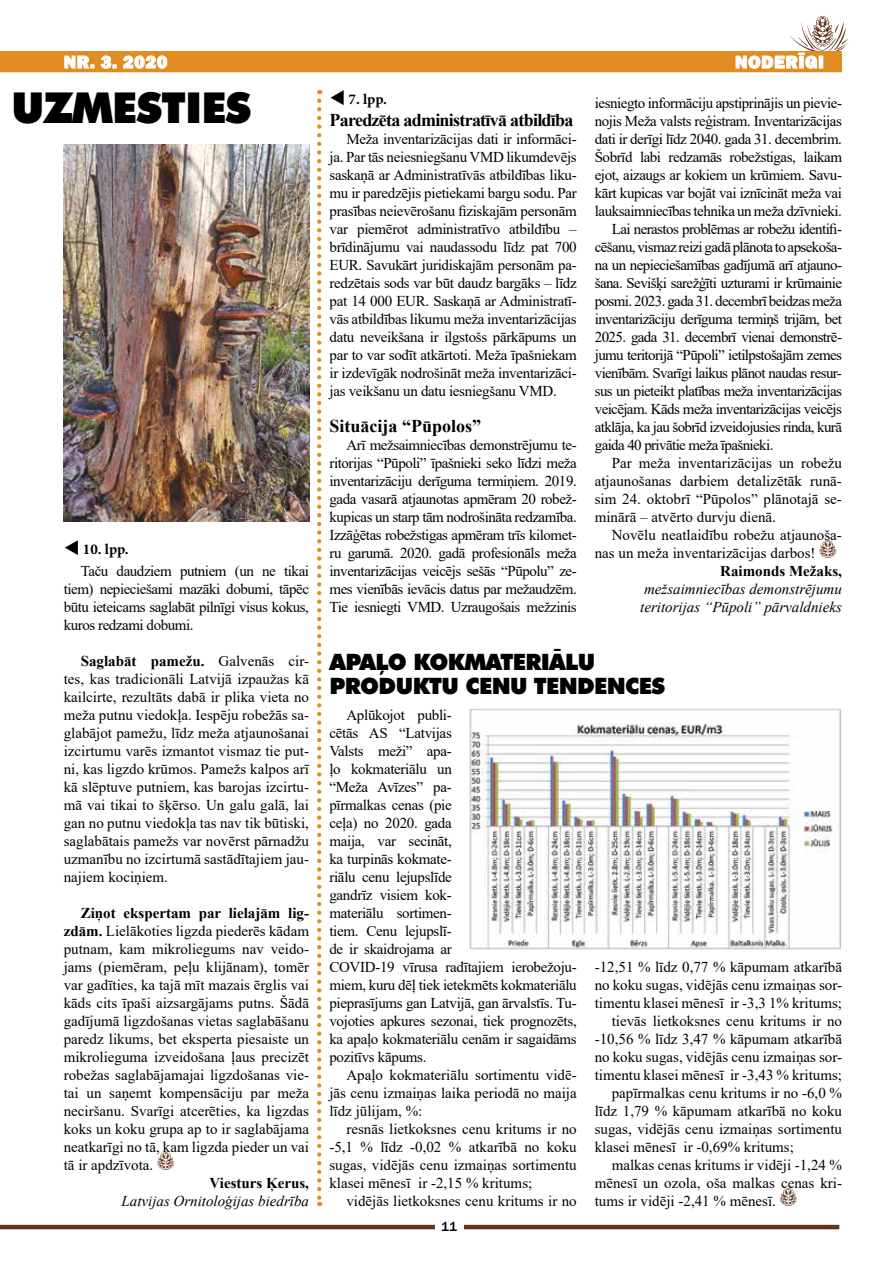
<style>
.page{position:relative;width:893px;height:1263px;background:#fff}
.page>*{position:absolute;margin:0;border:0;box-sizing:border-box;transform-origin:0 0}
.t1{font:900 42.45px "Futura TL";letter-spacing:-.02em;color:#000}
.t2{font:900 22.5px/24px "Futura TL";letter-spacing:-.03em;color:#000}
.t3{font:700 18px "Times New Roman";letter-spacing:-.04em;color:#000}
.t4{font:700 18px "Times New Roman";color:#000}
.t5{font:800 18px "Franklin Gothic";letter-spacing:.04em;color:#fff}
.t6{font:15px/18px "Times New Roman";letter-spacing:-.02em;color:#000;text-align:justify}
.t7{font:15px "Times New Roman";color:#000}
.t8{font:15px "Times New Roman";letter-spacing:-.04em;color:#000}
.t9{font:italic 15px/18px "Times New Roman";color:#000}
.t10{font:700 15px "Times New Roman";color:#000}
.t11{font:700 15px "Minion Pro";letter-spacing:-.005em;color:#000}
.t12{font:500 13.5px "Franklin Gothic";color:#000}
.s1{font-weight:700}
</style>
<div class="page">
<hr style="left:0;top:1225px;width:839px;height:4px;background:#62351c">
<div style="left:435px;top:1221px;width:28px;height:17px;background:#fff"></div>
<div style="left:0;top:51px;width:842px;height:21px;background:#e08c23"></div>
<svg style="left:735px;top:16px;width:113px;height:53px"></svg>
<svg style="left:64px;top:55px;width:53px;height:14px"></svg>
<svg style="left:123px;top:55px;width:45px;height:14px"></svg>
<svg style="left:819px;top:540px;width:17px;height:18px"></svg>
<img style="left:64px;top:144px;width:245px;height:378px">
<svg style="left:780px;top:1188px;width:17px;height:18px"></svg>
<img style="left:469px;top:708px;width:372px;height:242px">
<svg style="left:157px;top:1152px;width:17px;height:18px"></svg>
<svg style="left:317px;top:101px;width:4px;height:1105px"></svg>
<p class="t5" style="left:64px;top:50px;width:105px">NR. 3. 2020</p>
<p class="t5" style="left:735px;top:50px;width:90px">NODERĪGI</p>
<p class="t11" style="left:330px;top:89px;width:59px">▼ 7. lpp.</p>
<p class="t3" style="left:330px;top:107px;width:245px">Paredzēta administratīvā atbildība</p>
<p class="t6" style="left:330px;top:130px;width:249px;text-indent:17px">Meža inventarizācijas dati ir informāci&shy;ja. Par tās neiesniegšanu VMD likumdevējs saskaņā ar Administratīvās atbildības liku&shy;mu ir paredzējis pietiekami bargu sodu. Par prasības neievērošanu fiziskajām personām var piemērot administratīvo atbildību – brīdinājumu vai naudassodu līdz pat 700<br>EUR. Savukārt juridiskajām personām pa&shy;redzētais sods var būt daudz bargāks – līdz pat 14 000 EUR. Saskaņā ar Administratī&shy;vās atbildības likumu meža inventarizācijas datu neveikšana ir ilgstošs pārkāpums un par to var sodīt atkārtoti. Meža īpašniekam ir izdevīgāk nodrošināt meža inventarizāci&shy;jas veikšanu un datu iesniegšanu VMD.</p>
<p class="t4" style="left:330px;top:413px;width:153px">Situācija “Pūpolos”</p>
<p class="t6" style="left:330px;top:436px;width:249px;text-indent:17px">Arī mežsaimniecības demonstrējumu te&shy;ritorijas “Pūpoli” īpašnieki seko līdzi meža inventarizāciju derīguma termiņiem. 2019. gada vasarā atjaunotas apmēram 20 robež&shy;kupicas un starp tām nodrošināta redzamība.<br>Izzāģētas robežstigas apmēram trīs kilomet&shy;ru garumā. 2020. gadā profesionāls meža inventarizācijas veicējs sešās “Pūpolu” ze&shy;mes vienībās ievācis datus par mežaudzēm.<br>Tie iesniegti VMD. Uzraugošais mežzinis</p>
<h1 class="t1" style="left:12px;top:79px;width:241px">UZMESTIES</h1>
<p class="t6" style="left:595px;top:94px;width:249px">iesniegto informāciju apstiprinājis un pievie-</p>
<p class="t6" style="left:595px;top:112px;width:249px">nojis Meža valsts reģistram. Inventarizācijas</p>
<p class="t6" style="left:595px;top:130px;width:249px">dati ir derīgi līdz 2040. gada 31. decembrim.</p>
<p class="t6" style="left:595px;top:148px;width:249px">Šobrīd labi redzamās robežstigas, laikam</p>
<p class="t6" style="left:595px;top:166px;width:249px">ejot, aizaugs ar kokiem un krūmiem. Savu-</p>
<p class="t6" style="left:595px;top:184px;width:249px">kārt kupicas var bojāt vai iznīcināt meža vai</p>
<p class="t6" style="left:595px;top:202px;width:249px">lauksaimniecības tehnika un meža dzīvnieki.</p>
<p class="t8" style="left:612px;top:218px;width:232px">Lai nerastos problēmas ar robežu identifi-</p>
<p class="t8" style="left:595px;top:236px;width:249px">cēšanu, vismaz reizi gadā plānota to apsekoša-</p>
<p class="t8" style="left:595px;top:254px;width:249px">na un nepieciešamības gadījumā arī atjauno-</p>
<p class="t8" style="left:595px;top:272px;width:249px">šana. Sevišķi sarežģīti uzturami ir krūmainie</p>
<p class="t8" style="left:595px;top:290px;width:249px">posmi. 2023. gada 31. decembrī beidzas meža</p>
<p class="t8" style="left:595px;top:308px;width:249px">inventarizāciju derīguma termiņš trijām, bet</p>
<p class="t8" style="left:595px;top:326px;width:249px">2025. gada 31. decembrī vienai demonstrē-</p>
<p class="t8" style="left:595px;top:344px;width:249px">jumu teritorijā “Pūpoli” ietilpstošajām zemes</p>
<p class="t8" style="left:595px;top:362px;width:249px">vienībām. Svarīgi laikus plānot naudas resur-</p>
<p class="t8" style="left:595px;top:380px;width:249px">sus un pieteikt platības meža inventarizācijas</p>
<p class="t8" style="left:595px;top:398px;width:249px">veicējam. Kāds meža inventarizācijas veicējs</p>
<p class="t8" style="left:595px;top:416px;width:249px">atklāja, ka jau šobrīd izveidojusies rinda, kurā</p>
<p class="t8" style="left:595px;top:434px;width:180px">gaida 40 privātie meža īpašnieki.</p>
<p class="t7" style="left:612px;top:452px;width:232px">Par meža inventarizācijas un robežu</p>
<p class="t7" style="left:595px;top:470px;width:249px">atjaunošanas darbiem detalizētāk runā-</p>
<p class="t7" style="left:595px;top:488px;width:249px">sim 24. oktobrī “Pūpolos” plānotajā se-</p>
<p class="t7" style="left:595px;top:506px;width:183px">minārā – atvērto durvju dienā.</p>
<p class="t7" style="left:612px;top:524px;width:232px">Novēlu neatlaidību robežu atjaunoša-</p>
<p class="t7" style="left:595px;top:542px;width:222px">nas un meža inventarizācijas darbos!</p>
<p class="t10" style="left:720px;top:560px;width:123px">Raimonds Mežaks,</p>
<p class="t9" style="left:640px;top:580px;width:203px">mežsaimniecības demonstrējumu teritorijas “Pūpoli” pārvaldnieks</p>
<p class="t11" style="left:64px;top:539px;width:66px">▼ 10. lpp.</p>
<p class="t6" style="left:64px;top:562px;width:247px;text-indent:17px">Taču daudziem putniem (un ne tikai tiem) nepieciešami mazāki dobumi, tāpēc būtu ieteicams saglabāt pilnīgi visus kokus, kuros redzami dobumi.</p>
<p class="t6" style="left:64px;top:652px;width:247px;text-indent:17px"><span class="s1">Saglabāt pamežu.</span> Galvenās cir&shy;tes, kas tradicionāli Latvijā izpaužas kā kailcirte, rezultāts dabā ir plika vieta no meža putnu viedokļa. Iespēju robežās sa&shy;glabājot pamežu, līdz meža atjaunošanai izcirtumu varēs izmantot vismaz tie put&shy;ni, kas ligzdo krūmos. Pamežs kalpos arī kā slēptuve putniem, kas barojas izcirtu&shy;mā vai tikai to šķērso. Un galu galā, lai gan no putnu viedokļa tas nav tik būtiski, saglabātais pamežs var novērst pārnadžu uzmanību no izcirtumā sastādītajiem jau&shy;najiem kociņiem.</p>
<p class="t6" style="left:64px;top:904px;width:247px;text-indent:17px"><span class="s1">Ziņot ekspertam par lielajām lig&shy;zdām.</span> Lielākoties ligzda piederēs kādam putnam, kam mikroliegums nav veido&shy;jams (piemēram, peļu klijānam), tomēr var gadīties, ka tajā mīt mazais ērglis vai kāds cits īpaši aizsargājams putns. Šādā gadījumā ligzdošanas vietas saglabāšanu paredz likums, bet eksperta piesaiste un mikrolieguma izveidošana ļaus precizēt robežas saglabājamajai ligzdošanas vie&shy;tai un saņemt kompensāciju par meža neciršanu. Svarīgi atcerēties, ka ligzdas koks un koku grupa ap to ir saglabājama neatkarīgi no tā, kam ligzda pieder un vai tā ir apdzīvota.</p>
<p class="t10" style="left:210px;top:1172px;width:101px">Viesturs Ķerus,</p>
<p class="t9" style="left:121px;top:1192px;width:189px">Latvijas Ornitoloģijas biedrība</p>
<h2 class="t2" style="left:330px;top:649px;width:337px">APAĻO KOKMATERIĀLU<br>PRODUKTU CENU TENDENCES</h2>
<p class="t6" style="left:329px;top:706px;width:249px;text-align:left;text-indent:17px">Aplūkojot publi-<br>cētās AS “Latvijas<br>Valsts meži” apa-<br>ļo kokmateriālu un<br>“Meža Avīzes” pa-<br>pīrmalkas cenas (pie<br>ceļa) no 2020. gada<br>maija, var secināt,<br>ka turpinās kokmate-<br>riālu cenu lejupslīde<br>gandrīz visiem kok-<br>materiālu sortimen-<br>tiem. Cenu lejupslī-<br>de ir skaidrojama ar<br>COVID-19 vīrusa radītajiem ierobežoju&shy;miem, kuru dēļ tiek ietekmēts kokmateriālu pieprasījums gan Latvijā, gan ārvalstīs. Tu&shy;vojoties apkures sezonai, tiek prognozēts, ka apaļo kokmateriālu cenām ir sagaidāms pozitīvs kāpums.</p>
<p class="t6" style="left:329px;top:1066px;width:249px;text-indent:17px">Apaļo kokmateriālu sortimentu vidē&shy;jās cenu izmaiņas laika periodā no maija līdz jūlijam, %:</p>
<p class="t6" style="left:329px;top:1120px;width:249px;text-indent:17px">resnās lietkoksnes cenu kritums ir no -5,1 % līdz -0,02 % atkarībā no koku sugas, vidējās cenu izmaiņas sortimentu klasei mēnesī ir -2,15 % kritums;</p>
<p class="t7" style="left:346px;top:1190px;width:232px">vidējās lietkoksnes cenu kritums ir no</p>
<p class="t7" style="left:595px;top:956px;width:249px">-12,51 % līdz 0,77 % kāpumam atkarībā</p>
<p class="t7" style="left:595px;top:974px;width:249px">no koku sugas, vidējās cenu izmaiņas sor-</p>
<p class="t7" style="left:595px;top:992px;width:249px">timentu klasei mēnesī ir -3,3 1% kritums;</p>
<p class="t7" style="left:612px;top:1010px;width:232px">tievās lietkoksnes cenu kritums ir no</p>
<p class="t7" style="left:595px;top:1028px;width:249px">-10,56 % līdz 3,47 % kāpumam atkarībā</p>
<p class="t7" style="left:595px;top:1046px;width:249px">no koku sugas, vidējās cenu izmaiņas sor-</p>
<p class="t7" style="left:595px;top:1064px;width:249px">timentu klasei mēnesī ir -3,43 % kritums;</p>
<p class="t7" style="left:612px;top:1082px;width:232px">papīrmalkas cenu kritums ir no -6,0 %</p>
<p class="t7" style="left:595px;top:1100px;width:249px">līdz 1,79 % kāpumam atkarībā no koku</p>
<p class="t7" style="left:595px;top:1118px;width:249px">sugas, vidējās cenu izmaiņas sortimentu</p>
<p class="t7" style="left:595px;top:1136px;width:201px">klasei mēnesī ir -0,69% kritums;</p>
<p class="t7" style="left:612px;top:1154px;width:232px">malkas cenas kritums ir vidēji -1,24 %</p>
<p class="t7" style="left:595px;top:1172px;width:249px">mēnesī un ozola, oša malkas cenas kri-</p>
<p class="t7" style="left:595px;top:1190px;width:183px">tums ir vidēji -2,41 % mēnesī.</p>
<p class="t12" style="left:441px;top:1218px;width:17px">11</p>
</div>
